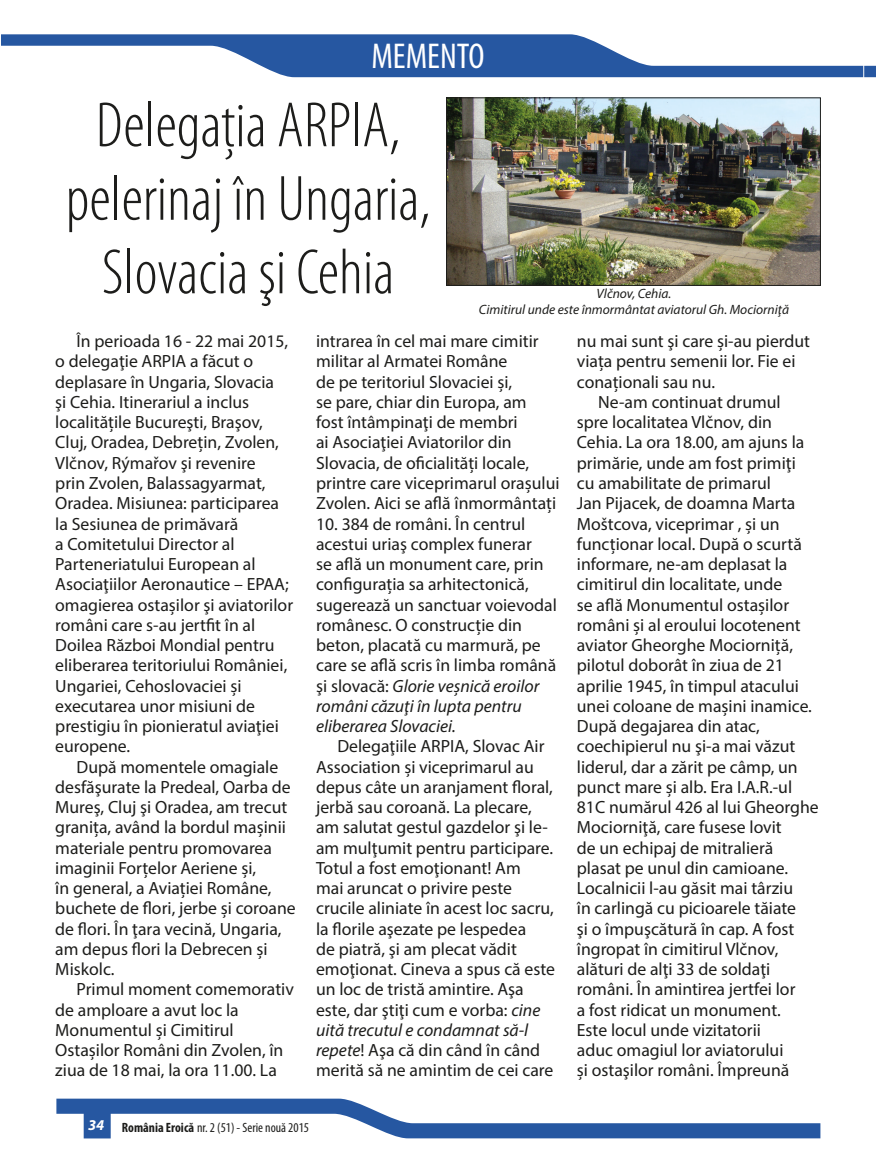
<style>
.page{position:relative;width:876px;height:1174px;background:#fff}
.page>*{position:absolute;margin:0;border:0;box-sizing:border-box;transform-origin:0 0}
.No_Spacing{font:300 condensed 64.5px/73.5px "Myriad Pro";color:#1d1d1b;text-align:center}
.t1{font:condensed 36px "Myriad Pro";color:#fff}
.No_Spacing-2{font:17.7px/20.2px "Myriad Pro";color:#1d1d1b}
.t2{font:italic 13.5px "Myriad Pro";color:#1d1d1b}
.t3{font:condensed 13.5px "Myriad Pro";color:#1d1d1b}
.s1{font-style:italic}
.s2{font-weight:700;font-style:italic;font-stretch:normal;font-size:15px;color:#fff}
.s3{font-weight:700}
</style>
<div class="page">
<svg style="left:56px;top:1098px;width:764px;height:40px"></svg>
<svg style="left:1px;top:34px;width:875px;height:43px"></svg>
<img style="left:448px;top:99px;width:371px;height:185px">
<div style="left:446px;top:97px;width:375px;height:189px;border:1px solid #1d1d1b"></div>
<p class="t1" style="left:371px;top:34px;width:115px">MEMENTO</p>
<p class="No_Spacing" style="left:66px;top:88px;width:366px">Delegaţia ARPIA, pelerinaj în Ungaria,<br>Slovacia şi Cehia</p>
<p class="No_Spacing-2" style="left:316px;top:331px;width:245px">intrarea în cel mai mare cimitir militar al Armatei Române<br>de pe teritoriul Slovaciei și,<br>se pare, chiar din Europa, am<br>fost întâmpinaţi de membri<br>ai Asociaţiei Aviatorilor din<br>Slovacia, de oficialități locale, printre care viceprimarul oraşului<br>Zvolen. Aici se află înmormântați</p>
<p class="No_Spacing-2" style="left:316px;top:513px;width:242px">10. 384 de români. În centrul acestui uriaş complex funerar<br>se află un monument care, prin configurația sa arhitectonică, sugerează un sanctuar voievodal românesc. O construcție din beton, placată cu marmură, pe care se află scris în limba română şi slovacă: <span class="s1">Glorie veșnică eroilor români căzuţi în lupta pentru eliberarea Slovaciei.</span></p>
<p class="No_Spacing-2" style="left:316px;top:736px;width:240px;text-indent:21px">Delegaţiile ARPIA, Slovac Air<br>Association și viceprimarul au depus câte un aranjament floral, jerbă sau coroană. La plecare, am salutat gestul gazdelor şi le&shy;am mulţumit pentru participare.<br>Totul a fost emoţionant! Am<br>mai aruncat o privire peste crucile aliniate în acest loc sacru, la florile aşezate pe lespedea<br>de piatră, şi am plecat vădit emoţionat. Cineva a spus că este un loc de tristă amintire. Aşa este, dar ştiţi cum e vorba: <span class="s1">cine uită trecutul e condamnat să-l repete</span>! Aşa că din când în când merită să ne amintim de cei care</p>
<p class="t2" style="left:596px;top:285px;width:76px">Vlčnov, Cehia.</p>
<p class="t2" style="left:479px;top:301px;width:312px">Cimitirul unde este înmormântat aviatorul Gh. Mociorniţă</p>
<p class="No_Spacing-2" style="left:55px;top:331px;width:239px;text-indent:21px">În perioada 16 - 22 mai 2015, o delegaţie ARPIA a făcut o deplasare în Ungaria, Slovacia<br>şi Cehia. Itinerariul a inclus localitățile Bucureşti, Braşov,<br>Cluj, Oradea, Debrețin, Zvolen,<br>Vlčnov, Rýmařov şi revenire<br>prin Zvolen, Balassagyarmat,<br>Oradea. Misiunea: participarea la Sesiunea de primăvară<br>a Comitetului Director al<br>Parteneriatului European al<br>Asociaţiilor Aeronautice – EPAA; omagierea ostașilor şi aviatorilor români care s-au jertfit în al<br>Doilea Război Mondial pentru eliberarea teritoriului României,<br>Ungariei, Cehoslovaciei și executarea unor misiuni de prestigiu în pionieratul aviaţiei europene.</p>
<p class="No_Spacing-2" style="left:55px;top:756px;width:242px;text-indent:21px">După momentele omagiale desfăşurate la Predeal, Oarba de<br>Mureş, Cluj şi Oradea, am trecut granița, având la bordul mașinii materiale pentru promovarea imaginii Forțelor Aeriene și,<br>în general, a Aviației Române, buchete de flori, jerbe şi coroane de flori. În ţara vecină, Ungaria, am depus flori la Debrecen și<br>Miskolc.</p>
<p class="No_Spacing-2" style="left:55px;top:979px;width:240px;text-indent:21px">Primul moment comemorativ de amploare a avut loc la<br>Monumentul și Cimitirul<br>Ostașilor Români din Zvolen, în ziua de 18 mai, la ora 11.00. La</p>
<p class="No_Spacing-2" style="left:577px;top:331px;width:235px">nu mai sunt şi care și-au pierdut viața pentru semenii lor. Fie ei conaționali sau nu.</p>
<p class="No_Spacing-2" style="left:577px;top:391px;width:243px;text-indent:21px">Ne-am continuat drumul<br>spre localitatea Vlčnov, din<br>Cehia. La ora 18.00, am ajuns la primărie, unde am fost primiţi<br>cu amabilitate de primarul<br>Jan Pijacek, de doamna Marta<br>Moštcova, viceprimar , și un funcționar local. După o scurtă informare, ne-am deplasat la cimitirul din localitate, unde<br>se află Monumentul ostaşilor români şi al eroului locotenent aviator Gheorghe Mociorniță, pilotul doborât în ziua de 21 aprilie 1945, în timpul atacului unei coloane de mașini inamice.<br>După degajarea din atac, coechipierul nu şi-a mai văzut liderul, dar a zărit pe câmp, un punct mare și alb. Era I.A.R.-ul<br>81C numărul 426 al lui Gheorghe<br>Mociorniţă, care fusese lovit<br>de un echipaj de mitralieră plasat pe unul din camioane.<br>Localnicii l-au găsit mai târziu<br>în carlingă cu picioarele tăiate<br>şi o împuşcătură în cap. A fost îngropat în cimitirul Vlčnov, alături de alţi 33 de soldaţi români. În amintirea jertfei lor<br>a fost ridicat un monument.<br>Este locul unde vizitatorii<br>aduc omagiul lor aviatorului<br>și ostaşilor români. Împreună</p>
<p class="t3" style="left:88px;top:1119px;width:222px"><span class="s2">34</span> <span class="s3">România Eroică</span> nr. 2 (51) - Serie nouă 2015</p>
</div>
